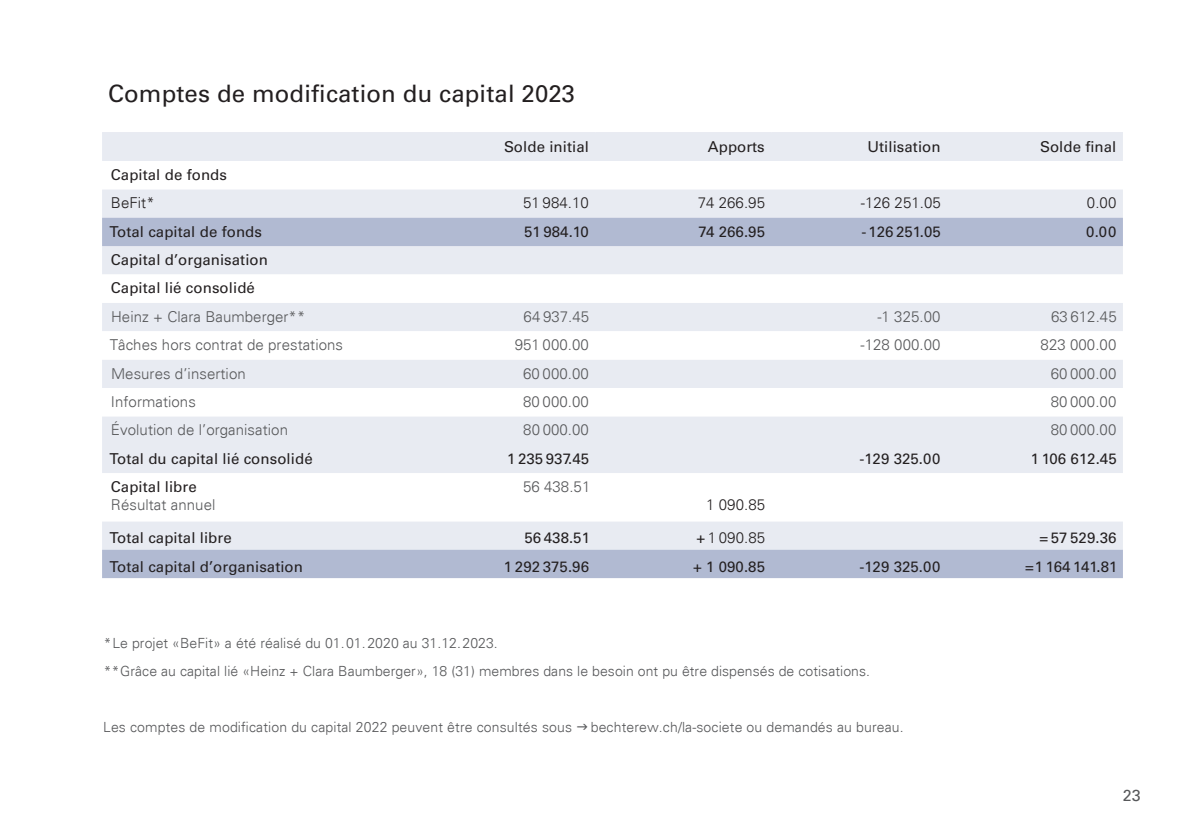
<style>
.page{position:relative;width:1191px;height:840px;background:#fff}
.page>*{position:absolute;margin:0;border:0;box-sizing:border-box;transform-origin:0 0}
.t1{font:24px "Univers LT Std";letter-spacing:.005em;color:#231f20}
.t2{font:16px "Univers LT Std";color:#57585a}
.t3{font:15px/28.4px "Univers LT Std";letter-spacing:.005em;color:#231f20}
.t4{font:300 15px "Univers";letter-spacing:.005em;color:#57585a}
.t5{font:300 15px "Univers";letter-spacing:.005em;color:#231f20}
.t6{font:300 14px/28px "Univers";letter-spacing:.005em;color:#57585a}
.s1{font-family:"Univers LT Std";font-weight:400}
</style>
<div class="page">
<div style="left:102px;top:133px;width:1021px;height:28px;background:#e8ebf2"></div>
<div style="left:102px;top:189px;width:1021px;height:28px;background:#e8ebf2"></div>
<svg style="left:102px;top:217px;width:1021px;height:360px;fill:#e8ebf2"></svg>
<hr style="left:947px;top:132px;width:176px;height:1px;background:#e8ebf2">
<hr style="left:102px;top:132px;width:352px;height:1px;background:#e8ebf2">
<hr style="left:454px;top:132px;width:141px;height:1px;background:#e8ebf2">
<hr style="left:595px;top:132px;width:176px;height:1px;background:#e8ebf2">
<hr style="left:771px;top:132px;width:176px;height:1px;background:#e8ebf2">
<h1 class="t1" style="left:108px;top:79px;width:468px">Comptes de modification du capital 2023</h1>
<p class="t3" style="left:504px;top:132px;width:86px">Solde initial</p>
<p class="t3" style="left:708px;top:132px;width:58px">Apports</p>
<p class="t3" style="left:867px;top:132px;width:75px">Utilisation</p>
<p class="t3" style="left:1040px;top:132px;width:78px">Solde final</p>
<p class="t3" style="left:111px;top:160px;width:118px">Capital de fonds</p>
<p class="t5" style="left:111px;top:194px;width:45px">BeFit*</p>
<p class="t5" style="left:523px;top:194px;width:67px">51 984.10</p>
<p class="t5" style="left:697px;top:194px;width:69px">74 266.95</p>
<p class="t5" style="left:861px;top:194px;width:81px">-126 251.05</p>
<p class="t5" style="left:1087px;top:194px;width:31px">0.00</p>
<p class="t3" style="left:110px;top:217px;width:154px">Total capital de fonds</p>
<p class="t3" style="left:524px;top:217px;width:66px">51 984.10</p>
<p class="t3" style="left:698px;top:217px;width:68px">74 266.95</p>
<p class="t3" style="left:861px;top:217px;width:81px">-126 251.05</p>
<p class="t3" style="left:1086px;top:217px;width:32px">0.00</p>
<p class="t3" style="left:111px;top:245px;width:159px">Capital d’organisation<br>Capital lié consolidé</p>
<p class="t4" style="left:111px;top:307px;width:196px">Heinz + Clara Baumberger**</p>
<p class="t4" style="left:523px;top:307px;width:67px">64 937.45</p>
<p class="t4" style="left:877px;top:307px;width:65px">-1 325.00</p>
<p class="t4" style="left:1051px;top:307px;width:67px">63 612.45</p>
<p class="t4" style="left:110px;top:335px;width:235px">Tâches hors contrat de prestations</p>
<p class="t4" style="left:515px;top:335px;width:76px">951 000.00</p>
<p class="t4" style="left:860px;top:335px;width:81px">-128 000.00</p>
<p class="t4" style="left:1040px;top:335px;width:77px">823 000.00</p>
<p class="t4" style="left:111px;top:364px;width:136px">Mesures d’insertion</p>
<p class="t4" style="left:523px;top:364px;width:67px">60 000.00</p>
<p class="t4" style="left:1050px;top:364px;width:67px">60 000.00</p>
<p class="t4" style="left:111px;top:392px;width:87px">Informations</p>
<p class="t4" style="left:523px;top:392px;width:67px">80 000.00</p>
<p class="t4" style="left:1050px;top:392px;width:67px">80 000.00</p>
<p class="t4" style="left:111px;top:420px;width:179px">Évolution de l’organisation</p>
<p class="t4" style="left:523px;top:420px;width:67px">80 000.00</p>
<p class="t4" style="left:1050px;top:420px;width:67px">80 000.00</p>
<p class="t3" style="left:110px;top:444px;width:204px">Total du capital lié consolidé</p>
<p class="t3" style="left:507px;top:444px;width:84px">1 235 937.45</p>
<p class="t3" style="left:859px;top:444px;width:83px">-129 325.00</p>
<p class="t3" style="left:1031px;top:444px;width:87px">1 106 612.45</p>
<p class="t3" style="left:111px;top:472px;width:87px">Capital libre</p>
<p class="t4" style="left:111px;top:495px;width:106px">Résultat annuel</p>
<p class="t4" style="left:523px;top:477px;width:69px">56 438.51</p>
<p class="t5" style="left:706px;top:495px;width:60px">1 090.85</p>
<p class="t3" style="left:110px;top:523px;width:124px">Total capital libre</p>
<p class="t3" style="left:524px;top:523px;width:67px">56 438.51</p>
<p class="t5" style="left:696px;top:528px;width:70px"><span class="s1">+</span> 1 090.85</p>
<p class="t3" style="left:1039px;top:523px;width:79px">= 57 529.36</p>
<p class="t3" style="left:110px;top:551px;width:195px">Total capital d’organisation</p>
<p class="t3" style="left:504px;top:551px;width:87px">1 292 375.96</p>
<p class="t3" style="left:693px;top:551px;width:73px">+ 1 090.85</p>
<p class="t3" style="left:859px;top:551px;width:83px">-129 325.00</p>
<p class="t3" style="left:1025px;top:551px;width:94px">=1 164 141.81</p>
<p class="t6" style="left:104px;top:628px;width:767px">*Le projet «BeFit» a été réalisé du 01.01.2020 au 31.12.2023.<br>**Grâce au capital lié «Heinz + Clara Baumberger», 18 (31) membres dans le besoin ont pu être dispensés de cotisations.</p>
<p class="t6" style="left:103px;top:712px;width:470px">Les comptes de modification du capital 2022 peuvent être consultés sous</p>
<p class="t6" style="left:591px;top:712px;width:314px">bechterew.ch/la-societe ou demandés au bureau.</p>
<p class="t2" style="left:1123px;top:784px;width:19px">23</p>
</div>
